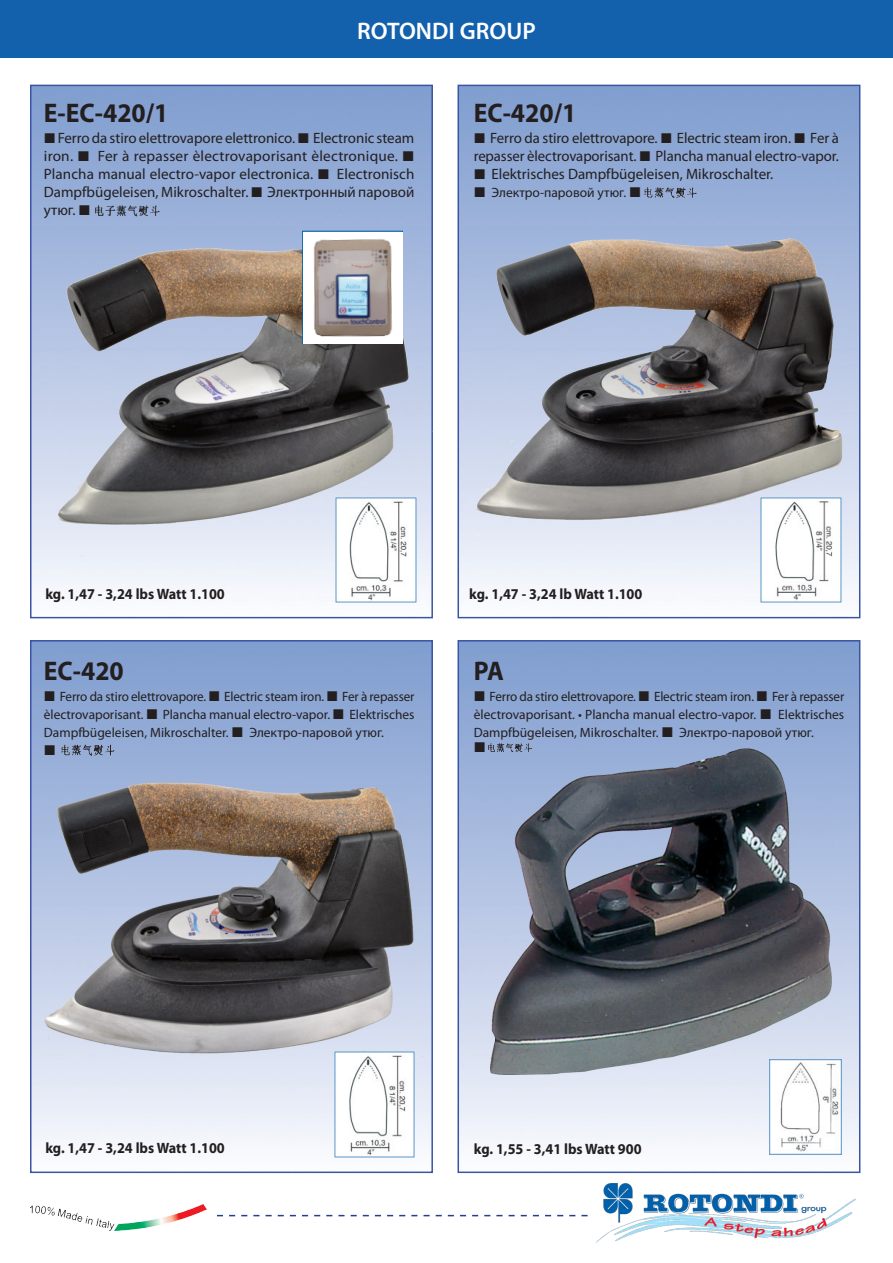
<style>
.page{position:relative;width:893px;height:1263px;background:#fff}
.page>*{position:absolute;margin:0;border:0;box-sizing:border-box;transform-origin:0 0}
.Titulli{font:700 27px "Myriad Pro";color:#231f20;scale:.95 1}
.Titulli-2{font:600 24px "Myriad Pro";color:#fff}
.hyph_style{font:15px/18px "Myriad Pro";color:#231f20}
.Titulli-3{font:700 15px "Myriad Pro";color:#231f20;scale:.95 1}
.hyph_style-2{font:13.5px "Myriad Pro";letter-spacing:-.005em;color:#231f20}
</style>
<div class="page">
<svg style="left:217px;top:1215px;width:371px;height:1px"></svg>
<img style="left:597px;top:1183px;width:259px;height:59px">
<img style="left:31px;top:1205px;width:175px;height:25px">
<div style="left:0;top:0;width:893px;height:58px;background:#1361ac"></div>
<img style="left:459px;top:642px;width:399px;height:529px">
<img style="left:39px;top:216px;width:394px;height:347px">
<img style="left:333px;top:494px;width:86px;height:111px">
<img style="left:466px;top:231px;width:389px;height:305px">
<img style="left:758px;top:494px;width:86px;height:111px">
<img style="left:35px;top:763px;width:398px;height:317px">
<img style="left:331px;top:1049px;width:86px;height:110px">
<img style="left:491px;top:712px;width:340px;height:363px">
<img style="left:766px;top:1057px;width:78px;height:100px">
<img style="left:94px;top:204px;width:71px;height:14px">
<img style="left:296px;top:224px;width:111px;height:127px">
<img style="left:643px;top:186px;width:62px;height:14px">
<img style="left:60px;top:744px;width:62px;height:14px">
<img style="left:488px;top:743px;width:51px;height:11px">
<svg style="left:45px;top:133px;width:10px;height:10px"></svg>
<svg style="left:299px;top:133px;width:9px;height:10px"></svg>
<svg style="left:79px;top:151px;width:10px;height:10px"></svg>
<svg style="left:403px;top:151px;width:10px;height:10px"></svg>
<svg style="left:319px;top:169px;width:9px;height:10px"></svg>
<svg style="left:252px;top:187px;width:10px;height:10px"></svg>
<svg style="left:80px;top:205px;width:9px;height:10px"></svg>
<svg style="left:45px;top:691px;width:10px;height:10px"></svg>
<svg style="left:209px;top:691px;width:10px;height:10px"></svg>
<svg style="left:328px;top:691px;width:9px;height:10px"></svg>
<svg style="left:147px;top:709px;width:10px;height:10px"></svg>
<svg style="left:334px;top:709px;width:9px;height:10px"></svg>
<svg style="left:233px;top:727px;width:10px;height:10px"></svg>
<svg style="left:45px;top:745px;width:10px;height:10px"></svg>
<svg style="left:475px;top:133px;width:9px;height:10px"></svg>
<svg style="left:661px;top:133px;width:10px;height:10px"></svg>
<svg style="left:795px;top:133px;width:9px;height:10px"></svg>
<svg style="left:640px;top:151px;width:10px;height:10px"></svg>
<svg style="left:475px;top:169px;width:10px;height:10px"></svg>
<svg style="left:475px;top:187px;width:10px;height:10px"></svg>
<svg style="left:630px;top:187px;width:10px;height:10px"></svg>
<svg style="left:475px;top:691px;width:9px;height:10px"></svg>
<svg style="left:639px;top:691px;width:10px;height:10px"></svg>
<svg style="left:757px;top:691px;width:10px;height:10px"></svg>
<svg style="left:761px;top:709px;width:10px;height:10px"></svg>
<svg style="left:663px;top:727px;width:9px;height:10px"></svg>
<svg style="left:475px;top:742px;width:10px;height:10px"></svg>
<p class="Titulli" style="left:44px;top:95px;width:133px">E-EC-420/1</p>
<p class="Titulli-2" style="left:357px;top:16px;width:180px">ROTONDI GROUP</p>
<p class="Titulli" style="left:474px;top:95px;width:110px">EC-420/1</p>
<p class="hyph_style" style="left:44px;top:129px;width:372px;text-indent:14px">Ferro da stiro elettrovapore elettronico. Electronic steam iron.</p>
<p class="hyph_style" style="left:44px;top:147px;width:355px;text-indent:54px">Fer à repasser èlectrovaporisant èlectronique.<br>Plancha manual electro-vapor electronica.</p>
<p class="hyph_style" style="left:337px;top:165px;width:79px">Electronisch</p>
<p class="hyph_style" style="left:44px;top:183px;width:206px">Dampfbügeleisen, Mikroschalter.</p>
<p class="hyph_style" style="left:267px;top:183px;width:149px">Электронный паровой</p>
<p class="hyph_style" style="left:44px;top:201px;width:33px">утюг.</p>
<p class="hyph_style" style="left:490px;top:129px;width:169px">Ferro da stiro elettrovapore.</p>
<p class="hyph_style" style="left:677px;top:129px;width:116px">Electric steam iron.</p>
<p class="hyph_style" style="left:810px;top:129px;width:30px">Fer à</p>
<p class="hyph_style" style="left:474px;top:147px;width:164px">repasser èlectrovaporisant.</p>
<p class="hyph_style" style="left:491px;top:147px;width:349px;text-indent:164px">Plancha manual electro-vapor.<br>Elektrisches Dampfbügeleisen, Mikroschalter.</p>
<p class="hyph_style-2" style="left:491px;top:184px;width:136px">Электро-паровой утюг.</p>
<p class="Titulli-3" style="left:45px;top:584px;width:190px">kg. 1,47 - 3,24 lbs Watt 1.100</p>
<p class="Titulli-3" style="left:469px;top:584px;width:184px">kg. 1,47 - 3,24 lb Watt 1.100</p>
<p class="Titulli" style="left:44px;top:653px;width:86px">EC-420</p>
<p class="Titulli" style="left:474px;top:653px;width:33px">PA</p>
<p class="hyph_style-2" style="left:60px;top:688px;width:148px">Ferro da stiro elettrovapore.</p>
<p class="hyph_style-2" style="left:224px;top:688px;width:102px">Electric steam iron.</p>
<p class="hyph_style-2" style="left:342px;top:688px;width:74px">Fer à repasser</p>
<p class="hyph_style-2" style="left:44px;top:706px;width:101px">èlectrovaporisant.</p>
<p class="hyph_style-2" style="left:163px;top:706px;width:169px">Plancha manual electro-vapor.</p>
<p class="hyph_style-2" style="left:349px;top:706px;width:67px">Elektrisches</p>
<p class="hyph_style-2" style="left:44px;top:724px;width:186px">Dampfbügeleisen, Mikroschalter.</p>
<p class="hyph_style-2" style="left:249px;top:724px;width:136px">Электро-паровой утюг.</p>
<p class="hyph_style-2" style="left:489px;top:688px;width:148px">Ferro da stiro elettrovapore.</p>
<p class="hyph_style-2" style="left:654px;top:688px;width:102px">Electric steam iron.</p>
<p class="hyph_style-2" style="left:772px;top:688px;width:74px">Fer à repasser</p>
<p class="hyph_style-2" style="left:474px;top:706px;width:284px">èlectrovaporisant. • Plancha manual electro-vapor.</p>
<p class="hyph_style-2" style="left:778px;top:706px;width:68px">Elektrisches</p>
<p class="hyph_style-2" style="left:474px;top:724px;width:186px">Dampfbügeleisen, Mikroschalter.</p>
<p class="hyph_style-2" style="left:679px;top:724px;width:136px">Электро-паровой утюг.</p>
<p class="Titulli-3" style="left:45px;top:1138px;width:190px">kg. 1,47 - 3,24 lbs Watt 1.100</p>
<p class="Titulli-3" style="left:474px;top:1139px;width:178px">kg. 1,55 - 3,41 lbs Watt 900</p>
</div>
